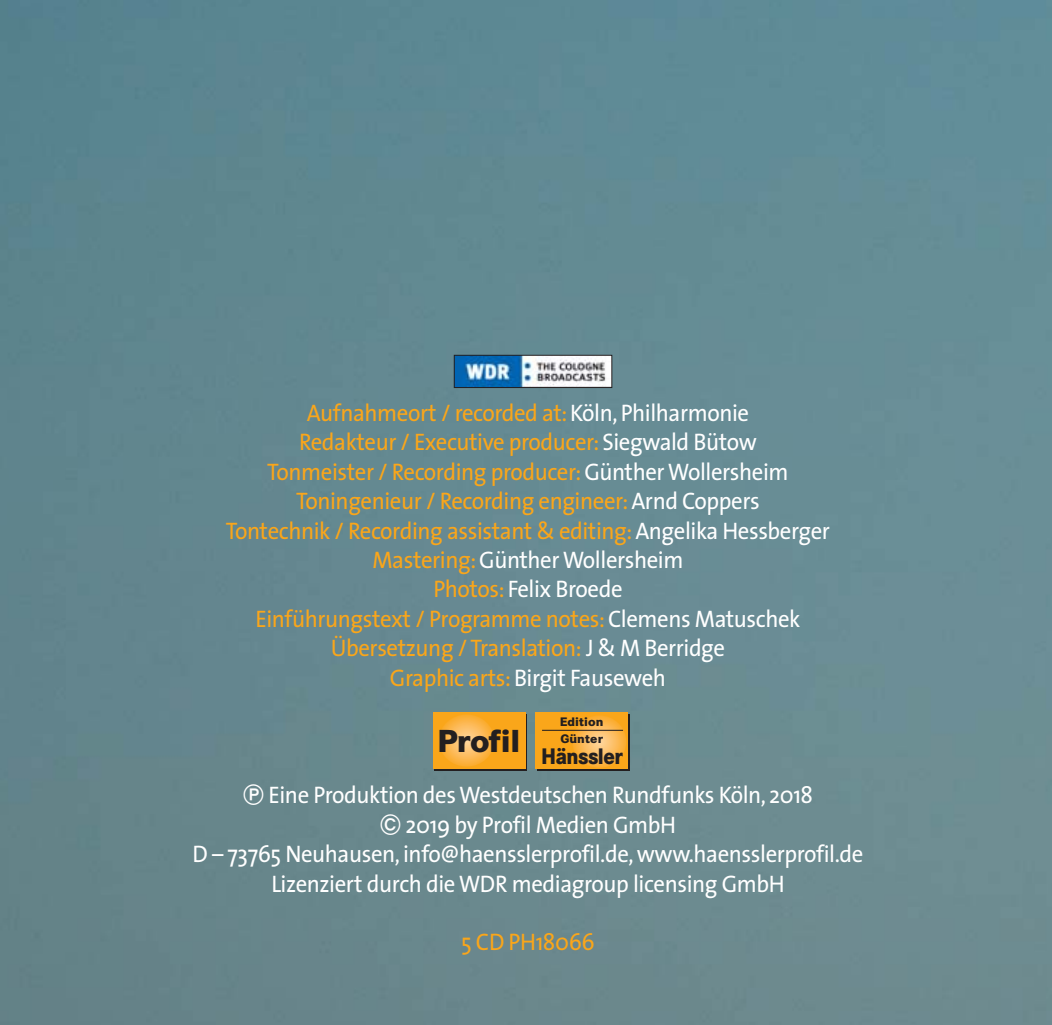
<style>
.page{position:relative;width:1052px;height:1025px;background:#fff}
.page>*{position:absolute;margin:0;border:0;box-sizing:border-box;transform-origin:0 0}
.t1{font:800 33px "Corporate S";letter-spacing:-.005em;color:#231f20}
.t2{font:24px/29.4px "The Sans";letter-spacing:-.02em;color:#faa61a;text-align:center;scale:.95 1}
.t3{font:24px "The Sans";letter-spacing:-.02em;color:#fff;scale:.95 1}
.t4{font:800 23.4px "Corporate S";letter-spacing:-.025em;color:#231f20;scale:.87 1}
.t5{font:800 12.9px "Corporate S";letter-spacing:.02em;color:#231f20}
.s1{color:#fff}
.s2{font-family:"Bundesbahn Pi Three"}
</style>
<div class="page">
<img style="left:0;top:0;width:1052px;height:1025px">
<div style="left:435px;top:714px;width:92px;height:57px;background:linear-gradient(to bottom,#faa61a,#faa61a)"></div>
<div style="left:537px;top:714px;width:93px;height:57px;background:#231f20"></div>
<div style="left:433px;top:712px;width:92px;height:57px;background:#faa61a"></div>
<div style="left:536px;top:712px;width:92px;height:57px;background:#faa61a"></div>
<svg style="left:439px;top:714px;width:55px;height:52px;background:#fcb954"></svg>
<svg style="left:572px;top:715px;width:54px;height:53px;background:#fbb852"></svg>
<hr style="left:542px;top:730px;width:81px;height:1px;background:#231f20">
<img style="left:456px;top:357px;width:154px;height:29px">
<div style="left:454px;top:355px;width:158px;height:33px;border:1px solid #231f20"></div>
<svg style="left:381px;top:814px;width:19px;height:20px"></svg>
<p class="t2" style="left:226px;top:400px;width:637px">Aufnahmeort / recorded at: <span class="s1">Köln, Philharmonie<br></span>Redakteur / Executive producer: <span class="s1">Siegwald Bütow<br></span>Tonmeister / Recording producer: <span class="s1">Günther Wollersheim </span>Toningenieur / Recording engineer:<span class="s1">Arnd Coppers<br></span>Tontechnik / Recording assistant &amp; editing: <span class="s1">Angelika Hessberger </span>Mastering: <span class="s1">Günther Wollersheim<br></span>Photos: <span class="s1">Felix Broede<br></span>Einführungstext / Programme notes: <span class="s1">Clemens Matuschek </span>Übersetzung / Translation: <span class="s1">J &amp; M Berridge<br></span>Graphic arts: <span class="s1">Birgit Fauseweh</span></p>
<p class="t5" style="left:560px;top:716px;width:45px">Edition</p>
<p class="t4" style="left:541px;top:746px;width:96px">Hänssler</p>
<h1 class="t1" style="left:437px;top:728px;width:85px">Profil</h1>
<p class="t5" style="left:560px;top:734px;width:44px">Günter</p>
<p class="t3" style="left:243px;top:786px;width:602px"><span class="s2">-</span> Eine Produktion des Westdeutschen Rundfunks Köln, 2018</p>
<p class="t3" style="left:406px;top:815px;width:286px">2019 by Profil Medien GmbH</p>
<p class="t3" style="left:192px;top:844px;width:708px">D – 73765 Neuhausen, info@haensslerprofil.de, www.haensslerprofil.de</p>
<p class="t3" style="left:271px;top:874px;width:542px">Lizenziert durch die WDR mediagroup licensing GmbH</p>
<p class="t2" style="left:461px;top:930px;width:142px">5 CD PH18066</p>
</div>
